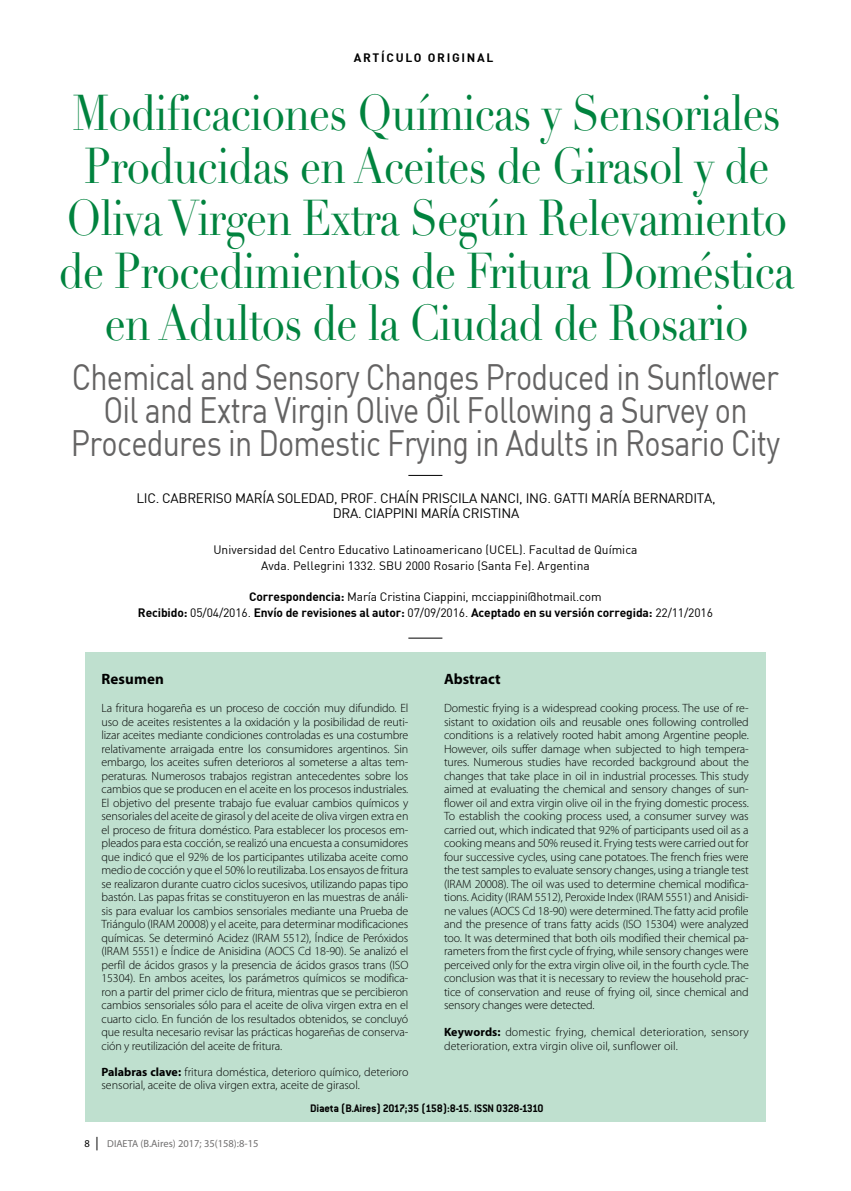
<style>
.page{position:relative;width:851px;height:1191px;background:#fff}
.page>*{position:absolute;margin:0;border:0;box-sizing:border-box;transform-origin:0 0}
.t1{font:49.5px/52.5px "Didot LT Std";letter-spacing:-.02em;color:#00833e;text-align:center;scale:.85 1}
.t2{font:36px/33px "DIN";letter-spacing:-.025em;color:#646363;text-align:center;scale:.85 1}
.t3{font:700 15px "Myriad Pro";letter-spacing:.01em;color:#000}
.t4{font:13.5px "DIN";letter-spacing:-.02em;color:#000}
.t5{font:300 12px/13.5px "Myriad Pro";color:#000;text-align:justify}
.t6{font:700 12px/16.2px "DIN";letter-spacing:-.01em;color:#000;text-align:center}
.t7{font:12px/16.2px "DIN";color:#000;text-align:center}
.t8{font:700 12px "Conduit ITC";letter-spacing:-.025em;color:#000}
.t9{font:700 12px "DIN";letter-spacing:.14em;color:#000}
.t10{font:10.5px "Myriad Pro";color:#706f6f}
.s1{font-weight:400}
.s2{font-weight:700}
.s3{color:#000}
.s4{font-size:13.5px;color:#000}
.s5{font-size:10.2px}
</style>
<div class="page">
<div style="left:85px;top:652px;width:680px;height:469px;background:#bfe0cf"></div>
<hr style="left:408px;top:475px;width:34px;height:1px;background:#000">
<hr style="left:408px;top:638px;width:34px;height:1px;background:#000">
<p class="t9" style="left:354px;top:50px;width:141px">ARTÍCULO ORIGINAL</p>
<h1 class="t1" style="left:59px;top:88px;width:866px">Modificaciones Químicas y Sensoriales Producidas en Aceites de Girasol y de Oliva Virgen Extra Según Relevamiento de Procedimientos de Fritura Doméstica en Adultos de la Ciudad de Rosario</h1>
<h2 class="t2" style="left:71px;top:360px;width:835px">Chemical and Sensory Changes Produced in Sunflower<br>Oil and Extra Virgin Olive Oil Following a Survey on<br>Procedures in Domestic Frying in Adults in Rosario City</h2>
<p class="t4" style="left:136px;top:490px;width:60px">Lic. Cabrer</p>
<p class="t4" style="left:212px;top:490px;width:82px">iso María Soledad</p>
<p class="t4" style="left:334px;top:490px;width:24px">, Prof</p>
<p class="t4" style="left:373px;top:490px;width:269px">. Chaín Priscila Nanci, I ng. Gatti María Ber</p>
<p class="t4" style="left:658px;top:490px;width:19px">nard</p>
<p class="t4" style="left:693px;top:490px;width:24px">ita,</p>
<p class="t4" style="left:332px;top:505px;width:187px">Dra. Ciappini María Cristina</p>
<p class="t7" style="left:213px;top:541px;width:425px">Universidad del Centro Educativo Latinoamericano (UCEL). Facultad de Química<br>Avda. Pellegrini 1332. SB U 2000 Rosario (Santa Fe). Argentina</p>
<p class="t6" style="left:138px;top:588px;width:576px">Correspondencia: <span class="s1">María Cristina Ciappini, mcciappini@hotmail.com<br></span>Recibido: <span class="s1">05/04/2016.</span> Envío de revisiones al autor: <span class="s1">07/09/2016.</span> Aceptado en su versión corregida: <span class="s1">22/11/2016</span></p>
<p class="t3" style="left:101px;top:670px;width:64px">Resumen</p>
<p class="t5" style="left:101px;top:701px;width:308px">La fritura hogareña es un proceso de cocción muy difundido. El uso de aceites resistentes a la oxidación y la posibilidad de reuti&shy;lizar aceites mediante condiciones controladas es una costumbre relativamente arraigada entre los consumidores argentinos. Sin embargo, los aceites sufren deterioros al someterse a altas tem&shy;peraturas. Numerosos trabajos registran antecedentes sobre los cambios que se producen en el aceite en los procesos industriales.<br>El objetivo del presente trabajo fue evaluar cambios químicos y sensoriales del aceite de girasol y del aceite de oliva virgen extra en el proceso de fritura doméstico. Para establecer los procesos em&shy;pleados para esta cocción, se realizó una encuesta a consumidores que indicó que el 92% de los participantes utilizaba aceite como medio de cocción y que el 50% lo reutilizaba. Los ensayos de fritura se realizaron durante cuatro ciclos sucesivos, utilizando papas tipo bastón. Las papas fritas se constituyeron en las muestras de análi&shy;sis para evaluar los cambios sensoriales mediante una Prueba de Triángulo (IRAM 20008) y el aceite, para determinar modificaciones químicas. Se determinó Acidez (IRAM 5512), Índice de Peróxidos (IRAM 5551) e Índice de Anisidina (AOCS Cd 18-90). Se analizó el perfil de ácidos grasos y la presencia de ácidos grasos trans (ISO 15304). En ambos aceites, los parámetros químicos se modifica&shy;ron a partir del primer ciclo de fritura, mientras que se percibieron cambios sensoriales sólo para el aceite de oliva virgen extra en el cuarto ciclo. En función de los resultados obtenidos, se concluyó que resulta necesario revisar las prácticas hogareñas de conserva&shy;ción y reutilización del aceite de fritura.</p>
<p class="t5" style="left:101px;top:1065px;width:308px;line-height:12.8px"><span class="s2">Palabras clave:</span> fritura doméstica, deterioro químico, deterioro sensorial, aceite de oliva virgen extra, aceite de girasol.</p>
<p class="t3" style="left:444px;top:670px;width:58px">Abstract</p>
<p class="t5" style="left:444px;top:701px;width:306px">Domestic frying is a widespread cooking process. The use of re&shy;sistant to oxidation oils and reusable ones following controlled conditions is a relatively rooted habit among Argentine people.<br>However, oils suffer damage when subjected to high tempera&shy;tures. Numerous studies have recorded background about the changes that take place in oil in industrial processes. This study aimed at evaluating the chemical and sensory changes of sun&shy;flower oil and extra virgin olive oil in the frying domestic process.<br>To establish the cooking process used, a consumer survey was carried out, which indicated that 92% of participants used oil as a cooking means and 50% reused it. Frying tests were carried out for four successive cycles, using cane potatoes. The french fries were the test samples to evaluate sensory changes, using a triangle test (IRAM 20008). The oil was used to determine chemical modifica&shy;tions. Acidity (IRAM 5512), Peroxide Index (IRAM 5551) and Anisidi&shy;ne values (AOCS Cd 18-90) were determined. The fatty acid profile and the presence of trans fatty acids (ISO 15304) were analyzed too. It was determined that both oils modified their chemical pa&shy;rameters from the first cycle of frying, while sensory changes were perceived only for the extra virgin olive oil, in the fourth cycle. The conclusion was that it is necessary to review the household prac&shy;tice of conservation and reuse of frying oil, since chemical and sensory changes were detected.</p>
<p class="t5" style="left:444px;top:1025px;width:306px"><span class="s2">Keywords:</span> domestic frying, chemical deterioration, sensory deterioration, extra virgin olive oil, sunflower oil.</p>
<p class="t10" style="left:84px;top:1137px;width:176px"><span class="s3">8</span> <span class="s4">|</span> <span class="s5">DIAETA</span> (B.Aires) 2017; 35(158):8-15</p>
<p class="t8" style="left:310px;top:1101px;width:235px">Diaeta (B.Aires) 2017;35 (158):8-15. ISSN 0328-1310</p>
</div>
